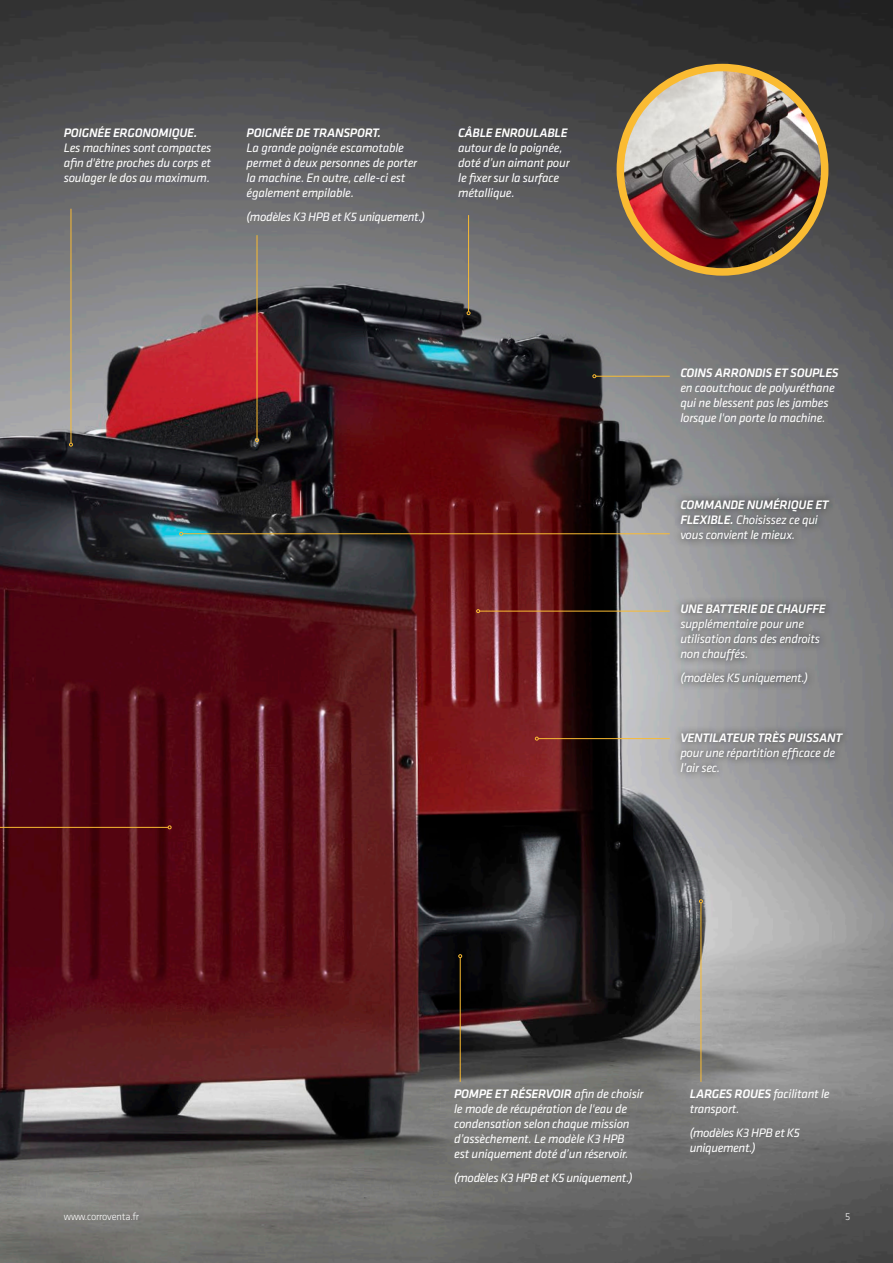
<style>
.page{position:relative;width:893px;height:1263px;background:#fff}
.page>*{position:absolute;margin:0;border:0;box-sizing:border-box;transform-origin:0 0}
.t1{font:italic 12.75px/15px "Klavika";letter-spacing:-.02em;color:#fff}
.t2{font:italic 500 12.75px "Klavika";letter-spacing:-.02em;color:#fff}
.t3{font:300 10.5px "Klavika";letter-spacing:-.02em;color:#fff}
.s1{font-weight:500}
</style>
<div class="page">
<img style="left:0;top:0;width:893px;height:1263px">
<img style="left:620px;top:68px;width:205px;height:203px">
<div style="left:617px;top:64px;width:211px;height:212px;border:8px solid #fabb32;border-radius:50%"></div>
<div style="left:673px;top:491px;width:164px;height:57px;background:#000;opacity:.75"></div>
<div style="left:672px;top:724px;width:179px;height:56px;background:#000;opacity:.75"></div>
<div style="left:673px;top:596px;width:161px;height:95px;background:#000;opacity:.75"></div>
<hr style="left:596px;top:376px;width:74px;height:1px;background:#fabb32">
<svg style="left:592px;top:374px;width:4px;height:4px"></svg>
<hr style="left:71px;top:209px;width:1px;height:234px;background:#fabb32">
<svg style="left:69px;top:443px;width:4px;height:3px"></svg>
<hr style="left:701px;top:903px;width:1px;height:179px;background:#fabb32">
<svg style="left:699px;top:899px;width:4px;height:4px"></svg>
<hr style="left:460px;top:958px;width:1px;height:124px;background:#fabb32">
<svg style="left:458px;top:954px;width:4px;height:4px"></svg>
<hr style="left:468px;top:215px;width:1px;height:97px;background:#fabb32">
<svg style="left:467px;top:311px;width:3px;height:4px"></svg>
<hr style="left:257px;top:235px;width:1px;height:204px;background:#fabb32">
<svg style="left:255px;top:438px;width:4px;height:4px"></svg>
<hr style="left:0;top:827px;width:168px;height:1px;background:#fabb32">
<svg style="left:168px;top:825px;width:3px;height:4px"></svg>
<hr style="left:183px;top:533px;width:487px;height:1px;background:#fabb32">
<svg style="left:179px;top:532px;width:4px;height:4px"></svg>
<hr style="left:480px;top:611px;width:190px;height:1px;background:#fabb32">
<svg style="left:476px;top:609px;width:4px;height:4px"></svg>
<hr style="left:538px;top:738px;width:132px;height:1px;background:#fabb32">
<svg style="left:535px;top:737px;width:4px;height:3px"></svg>
<p class="t2" style="left:64px;top:124px;width:135px">POIGNÉE ERGONOMIQUE.</p>
<p class="t1" style="left:64px;top:140px;width:149px;text-align:justify">Les machines sont compactes afin d'être proches du corps et soulager le dos au maximum.</p>
<p class="t2" style="left:247px;top:124px;width:136px">POIGNÉE DE TRANSPORT.</p>
<p class="t1" style="left:247px;top:140px;width:172px">La grande poignée escamotable permet à deux personnes de porter la machine. En outre, celle-ci est également empilable.</p>
<p class="t1" style="left:247px;top:209px;width:180px">(modèles K3 HPB et K5 uniquement.)</p>
<p class="t2" style="left:458px;top:124px;width:111px">CÂBLE ENROULABLE</p>
<p class="t1" style="left:458px;top:140px;width:113px">autour de la poignée, doté d’un aimant pour le fixer sur la surface métallique.</p>
<p class="t2" style="left:680px;top:365px;width:160px">COINS ARRONDIS ET SOUPLES</p>
<p class="t1" style="left:680px;top:380px;width:156px">en caoutchouc de polyuréthane qui ne blessent pas les jambes lorsque l'on porte la machine.</p>
<p class="t1" style="left:680px;top:497px;width:150px"><span class="s1">COMMANDE NUMÉRIQUE ET<br>FLEXIBLE.</span> Choisissez ce qui vous convient le mieux.</p>
<p class="t2" style="left:680px;top:600px;width:147px">UNE BATTERIE DE CHAUFFE</p>
<p class="t1" style="left:680px;top:616px;width:141px">supplémentaire pour une utilisation dans des endroits non chauffés.</p>
<p class="t1" style="left:680px;top:670px;width:129px">(modèles K5 uniquement.)</p>
<p class="t2" style="left:680px;top:729px;width:163px">VENTILATEUR TRÈS PUISSANT</p>
<p class="t1" style="left:680px;top:745px;width:156px">pour une répartition efficace de l’air sec.</p>
<p class="t1" style="left:454px;top:1086px;width:191px"><span class="s1">POMPE ET RÉSERVOIR</span> afin de choisir le mode de récupération de l'eau de condensation selon chaque mission d’assèchement. Le modèle K3 HPB<br>est uniquement doté d’un réservoir.</p>
<p class="t1" style="left:454px;top:1170px;width:180px">(modèles K3 HPB et K5 uniquement.)</p>
<p class="t1" style="left:690px;top:1086px;width:141px"><span class="s1">LARGES ROUES</span> facilitant le transport.</p>
<p class="t1" style="left:690px;top:1125px;width:112px">(modèles K3 HPB et K5 uniquement.)</p>
<p class="t3" style="left:64px;top:1211px;width:77px">www.corroventa.fr</p>
<p class="t3" style="left:845px;top:1211px;width:7px">5</p>
</div>
